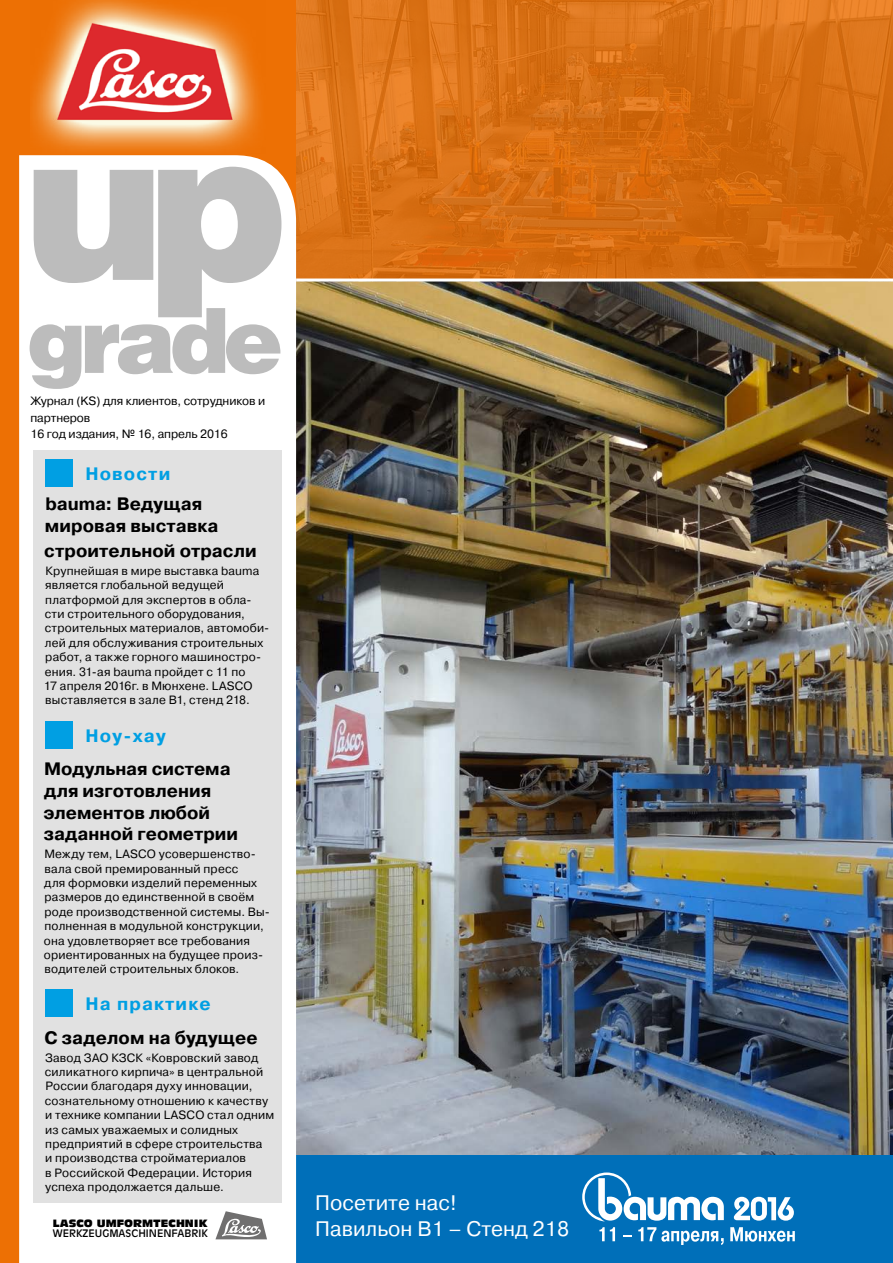
<style>
.page{position:relative;width:893px;height:1263px;background:#ed7004}
.page>*{position:absolute;margin:0;border:0;box-sizing:border-box;transform-origin:0 0}
.t1{font:900 210px "Helvetica";color:#bcbcbc}
.t2{font:900 90px "Helvetica";letter-spacing:-.07em;color:#bcbcbc}
.t3{font:21px/25.2px "Pragmatica C";color:#fff}
.t4{font:700 18px/21.6px "Pragmatica C";color:#000}
.t5{font:700 18px "Pragmatica C";letter-spacing:.06em;color:#009fe3}
.t6{font:12px/14.4px "Pragmatica C";letter-spacing:.015em;color:#000}
.t7{font:12px/16.5px "Pragmatica C";letter-spacing:-.01em;color:#000}
.t8{font:10.35px "Antique Olive Compact";color:#000;scale:1.04 1}
.t9{font:10.2px "Antique Olive";color:#000}
</style>
<div class="page">
<img style="left:296px;top:281px;width:597px;height:874px">
<div style="left:288px;top:1155px;width:605px;height:108px;background:#006fb9"></div>
<div style="left:19px;top:155px;width:277px;height:1108px;background:#fff"></div>
<div style="left:33px;top:450px;width:248px;height:752px;background:#e1e1e1"></div>
<img style="left:296px;top:0;width:597px;height:278px">
<hr style="left:296px;top:278px;width:597px;height:3px;background:#fff">
<svg style="left:582px;top:1172px;width:142px;height:49px"></svg>
<svg style="left:734px;top:1197px;width:60px;height:23px"></svg>
<svg style="left:599px;top:1227px;width:16px;height:14px"></svg>
<svg style="left:623px;top:1235px;width:9px;height:2px"></svg>
<svg style="left:638px;top:1227px;width:86px;height:18px"></svg>
<svg style="left:730px;top:1227px;width:65px;height:14px"></svg>
<div style="left:45px;top:459px;width:28px;height:28px;background:#009fe3"></div>
<div style="left:45px;top:989px;width:28px;height:28px;background:#009fe3"></div>
<div style="left:45px;top:721px;width:28px;height:28px;background:#009fe3"></div>
<svg style="left:215px;top:1211px;width:52px;height:28px"></svg>
<img style="left:32px;top:0;width:227px;height:152px">
<h1 class="t1" style="left:24px;top:67px;width:267px">up</h1>
<h2 class="t2" style="left:27px;top:282px;width:258px">grade</h2>
<p class="t7" style="left:31px;top:393px;width:236px">Журнал (KS) для клиентов, сотрудников и партнеров<br>16 год издания, № 16, апрель 2016</p>
<h3 class="t5" style="left:85px;top:464px;width:86px">Новости</h3>
<h3 class="t4" style="left:45px;top:493px;width:175px">bauma: Ведущая мировая выставка</h3>
<h3 class="t4" style="left:44px;top:540px;width:214px">строительной отрасли</h3>
<p class="t6" style="left:44px;top:563px;width:227px">Крупнейшая в мире выставка bauma является глобальной ведущей платформой для экспертов в обла&shy;сти строительного оборудования, строительных материалов, автомоби&shy;лей для обслуживания строительных работ, а также горного машиностро&shy;ения. 31-ая bauma пройдет с 11 по<br>17 апреля 2016г. в Мюнхене. LASCO выставляется в зале B1, стенд 218.</p>
<h3 class="t5" style="left:85px;top:726px;width:82px">Ноу-хау</h3>
<h3 class="t4" style="left:43px;top:758px;width:196px">Модульная система для изготовления элементов любой заданной геометрии</h3>
<p class="t6" style="left:44px;top:847px;width:227px">Между тем, LASCO усовершенство&shy;вала свой премированный пресс<br>для формовки изделий переменных размеров до единственной в своём роде производственной системы. Вы&shy;полненная в модульной конструкции, она удовлетворяет все требования ориентированных на будущее произ&shy;водителей строительных блоков.</p>
<h3 class="t5" style="left:85px;top:994px;width:127px">На практике</h3>
<h3 class="t4" style="left:45px;top:1027px;width:214px">С заделом на будущее</h3>
<p class="t6" style="left:45px;top:1050px;width:231px">Завод ЗАО КЗСК «Ковровский завод силикатного кирпича» в центральной России благодаря духу инновации, сознательному отношению к качеству и технике компании LASCO стал одним из самых уважаемых и солидных предприятий в сфере строительства<br>и производства стройматериалов<br>в Российской Федерации. История успеха продолжается дальше.</p>
<p class="t8" style="left:53px;top:1216px;width:150px">LASCO UMFORMTECHNIK</p>
<p class="t9" style="left:53px;top:1227px;width:156px">WERKZEUGMASCHINENFABRIK</p>
<h3 class="t3" style="left:315px;top:1190px;width:255px">Посетите нас!<br>Павильон В1 – Стенд 218</h3>
</div>
